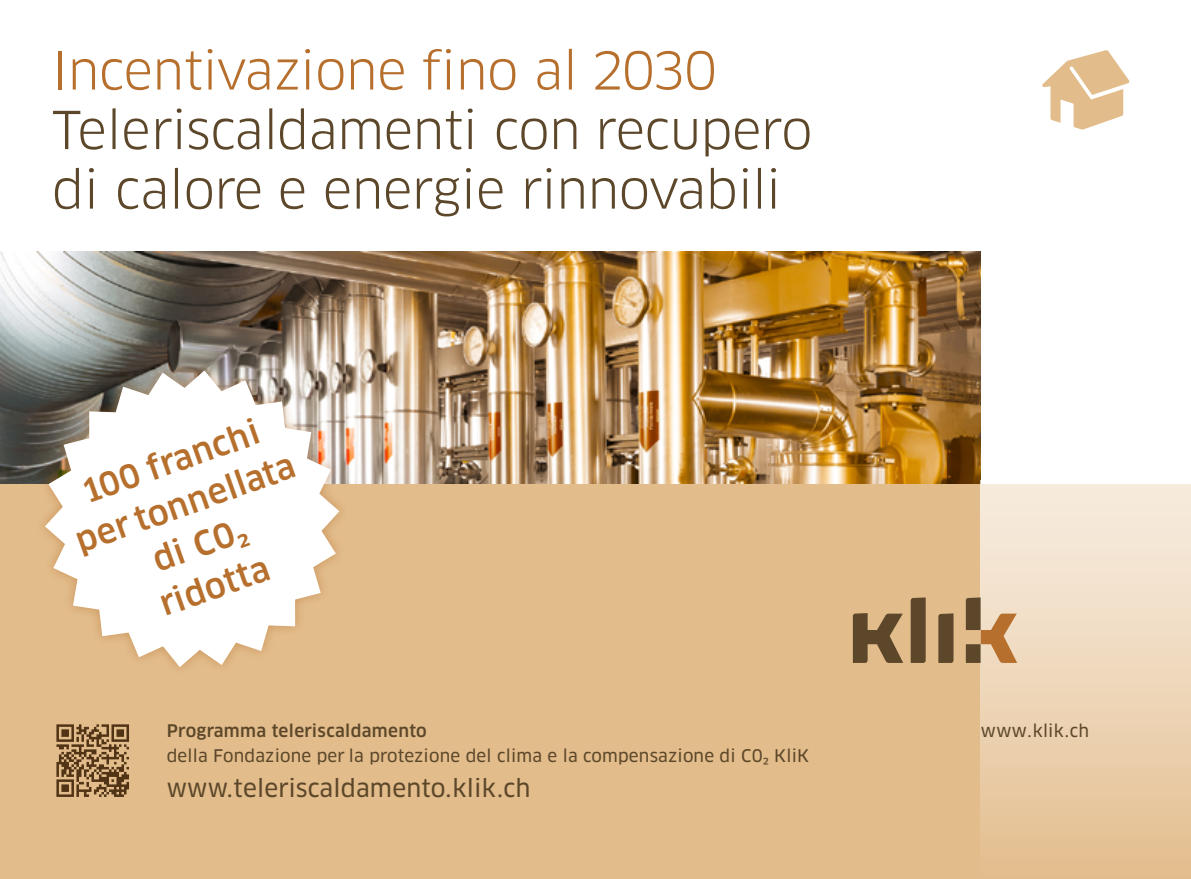
<style>
.page{position:relative;width:1191px;height:879px;background:#fff}
.page>*{position:absolute;margin:0;border:0;box-sizing:border-box;transform-origin:0 0}
.t1{font:51px/59.6px "Clan OT";letter-spacing:-.005em;color:#5c472a}
.t2{font:51px "Clan OT";letter-spacing:-.005em;color:#b66f2c}
.t3{font:500 33px/44px "Clan OT";color:#b66f2c;text-align:center}
.t4{font:24px "Clan OT News";letter-spacing:.01em;color:#5c472a}
.t5{font:17px "Clan OT News";letter-spacing:.01em;color:#5c472a}
.t6{font:500 17px "Clan OT";letter-spacing:.02em;color:#5c472a}
.t7{font:17px "Clan OT News";letter-spacing:.01em;color:#5c472a;scale:1.06 1}
.s1{font-size:32px}
</style>
<div class="page">
<img style="left:0;top:252px;width:980px;height:232px">
<div style="left:0;top:484px;width:1191px;height:395px;background:#e2bc8b"></div>
<div style="left:980px;top:480px;width:211px;height:399px;background:linear-gradient(to bottom,#f8efe3,#e3be90)"></div>
<svg style="left:853px;top:613px;width:50px;height:50px"></svg>
<svg style="left:910px;top:597px;width:15px;height:66px"></svg>
<svg style="left:938px;top:613px;width:15px;height:50px"></svg>
<svg style="left:965px;top:597px;width:52px;height:66px;background:#bf9c75"></svg>
<div style="left:35px;top:360px;width:314px;height:317px;background:#b66f2c;opacity:.5"></div>
<svg style="left:45px;top:370px;width:294px;height:297px;fill:#fff"></svg>
<svg style="left:1042px;top:50px;width:87px;height:80px"></svg>
<svg style="left:56px;top:724px;width:73px;height:73px"></svg>
<h1 class="t2" style="left:52px;top:40px;width:666px">Incentivazione fino al 2030</h1>
<h1 class="t1" style="left:52px;top:100px;width:762px">Teleriscaldamenti con recupero di calore e energie rinnovabili</h1>
<h2 class="t3" style="left:55px;top:478px;width:232px;rotate:-19deg"><span class="s1">100</span> franchi per tonnellata di C0₂<br>ridotta</h2>
<p class="t6" style="left:167px;top:721px;width:262px">Programma teleriscaldamento</p>
<p class="t5" style="left:167px;top:745px;width:644px">della Fondazione per la protezione del clima e la compensazione di C0₂ KliK</p>
<h3 class="t4" style="left:166px;top:774px;width:366px">www.teleriscaldamento.klik.ch</h3>
<p class="t7" style="left:980px;top:721px;width:104px">www.klik.ch</p>
</div>
